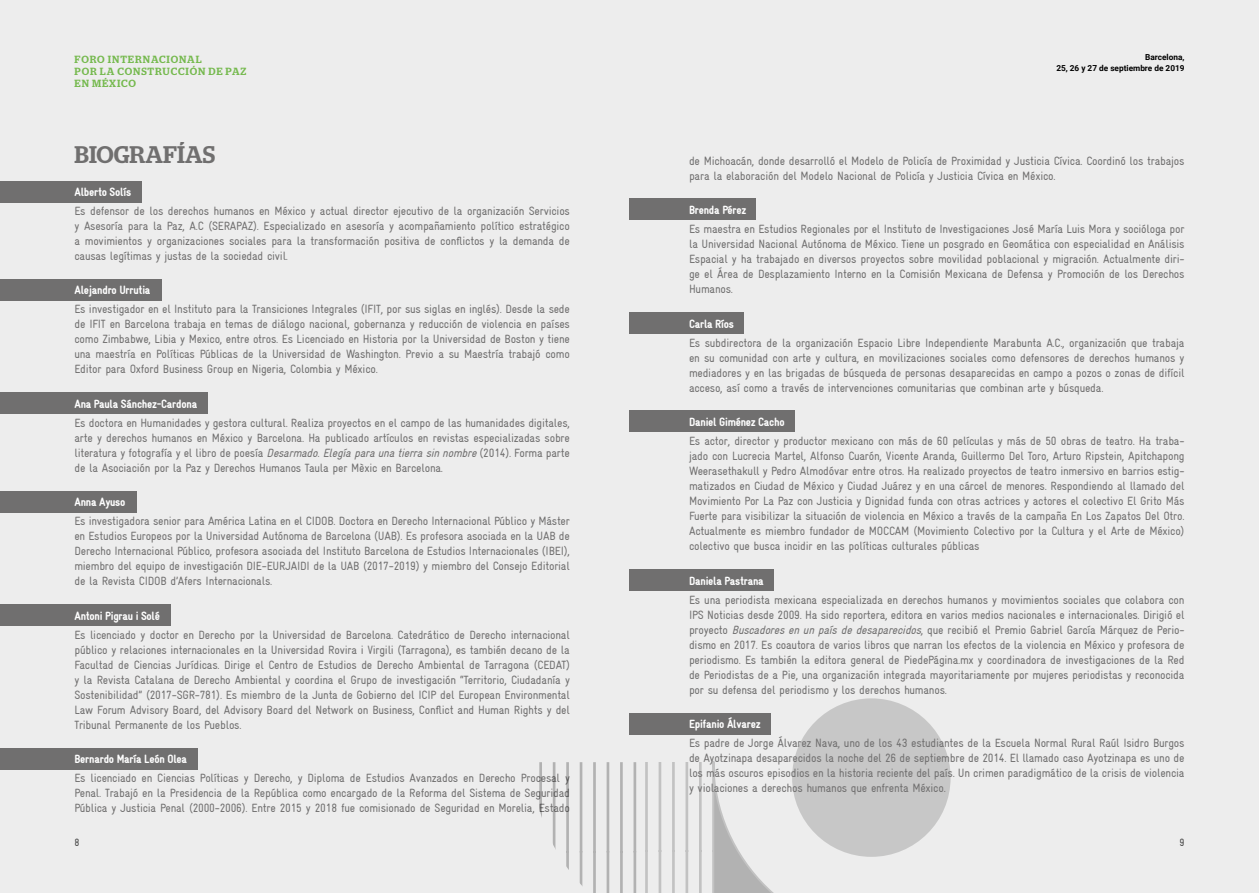
<style>
.page{position:relative;width:1259px;height:893px;background:#ededed}
.page>*{position:absolute;margin:0;border:0;box-sizing:border-box;transform-origin:0 0}
.t1{font:500 24px "Stag";letter-spacing:.005em;color:#706f6f}
.t2{font:condensed 12px/15px "Gravur";letter-spacing:-.02em;color:#706f6f;text-align:justify}
.t3{font:900 condensed 12px "Gravur";letter-spacing:-.02em;color:#fff}
.t4{font:condensed 10.5px "Gravur";color:#424242}
.t5{font:500 10.35px/12.1px "Stag";letter-spacing:.08em;color:#75b94e}
.t6{font:700 8.25px/10.5px "Roboto";color:#000;text-align:right}
.s1{font-style:italic}
</style>
<div class="page">
<div style="left:0;top:392px;width:208px;height:22px;background:#706f6f"></div>
<div style="left:0;top:492px;width:136px;height:21px;background:#706f6f"></div>
<div style="left:0;top:605px;width:171px;height:21px;background:#706f6f"></div>
<div style="left:0;top:748px;width:198px;height:22px;background:#706f6f"></div>
<div style="left:0;top:181px;width:142px;height:21px;background:#706f6f"></div>
<div style="left:0;top:279px;width:161px;height:22px;background:#706f6f"></div>
<div style="left:792px;top:698px;width:158px;height:159px;background:#c7c7c7;border-radius:50%"></div>
<hr style="left:645px;top:762px;width:3px;height:90px;background:#424242">
<hr style="left:672px;top:762px;width:3px;height:90px;background:#424242">
<hr style="left:699px;top:762px;width:2px;height:90px;background:#424242">
<hr style="left:658px;top:762px;width:3px;height:90px;background:#424242">
<hr style="left:685px;top:762px;width:3px;height:90px;background:#424242">
<hr style="left:645px;top:850px;width:3px;height:43px;background:#424242">
<hr style="left:672px;top:850px;width:3px;height:43px;background:#424242">
<hr style="left:699px;top:850px;width:2px;height:43px;background:#424242">
<hr style="left:658px;top:850px;width:3px;height:43px;background:#424242">
<hr style="left:685px;top:850px;width:3px;height:43px;background:#424242">
<svg style="left:712px;top:761px;width:186px;height:132px"></svg>
<hr style="left:539px;top:851px;width:3px;height:42px;background:#000">
<hr style="left:566px;top:851px;width:3px;height:42px;background:#000">
<hr style="left:593px;top:851px;width:3px;height:42px;background:#000">
<hr style="left:620px;top:851px;width:3px;height:42px;background:#000">
<hr style="left:533px;top:851px;width:1px;height:42px;background:#000">
<hr style="left:553px;top:851px;width:2px;height:42px;background:#000">
<hr style="left:580px;top:851px;width:2px;height:42px;background:#000">
<hr style="left:606px;top:851px;width:3px;height:42px;background:#000">
<hr style="left:633px;top:851px;width:3px;height:42px;background:#000">
<hr style="left:539px;top:762px;width:3px;height:90px;background:#000">
<hr style="left:566px;top:762px;width:3px;height:90px;background:#000">
<hr style="left:593px;top:762px;width:3px;height:90px;background:#000">
<hr style="left:620px;top:762px;width:3px;height:90px;background:#000">
<hr style="left:533px;top:762px;width:1px;height:90px;background:#000">
<hr style="left:553px;top:762px;width:2px;height:90px;background:#000">
<hr style="left:580px;top:762px;width:2px;height:90px;background:#000">
<hr style="left:606px;top:762px;width:3px;height:90px;background:#000">
<hr style="left:633px;top:762px;width:3px;height:90px;background:#000">
<div style="left:629px;top:199px;width:127px;height:21px;background:#706f6f"></div>
<div style="left:629px;top:313px;width:115px;height:21px;background:#706f6f"></div>
<div style="left:629px;top:411px;width:166px;height:21px;background:#706f6f"></div>
<div style="left:629px;top:570px;width:145px;height:21px;background:#706f6f"></div>
<div style="left:629px;top:713px;width:142px;height:22px;background:#706f6f"></div>
<p class="t5" style="left:75px;top:53px;width:173px">FORO INTERNACIONAL<br>POR LA CONSTRUCCIÓN DE PAZ<br>EN MÉXICO</p>
<h1 class="t1" style="left:75px;top:140px;width:142px">BIOGRAFÍAS</h1>
<p class="t3" style="left:74px;top:185px;width:58px">Alberto Solís</p>
<p class="t2" style="left:74px;top:203px;width:497px">Es defensor de los derechos humanos en México y actual director ejecutivo de la organización Servicios y Asesoría para la Paz, A.C (SERAPAZ). Especializado en asesoría y acompañamiento político estratégico a movimientos y organizaciones sociales para la transformación positiva de conflictos y la demanda de causas legítimas y justas de la sociedad civil.</p>
<p class="t3" style="left:74px;top:283px;width:78px">Alejandro Urrutia</p>
<p class="t2" style="left:74px;top:302px;width:497px">Es investigador en el Instituto para la Transiciones Integrales (IFIT, por sus siglas en inglés). Desde la sede de IFIT en Barcelona trabaja en temas de diálogo nacional, gobernanza y reducción de violencia en países como Zimbabwe, Libia y Mexico, entre otros. Es Licenciado en Historia por la Universidad de Boston y tiene una maestría en Políticas Públicas de la Universidad de Washington. Previo a su Maestría trabajó como Editor para Oxford Business Group en Nigeria, Colombia y México.</p>
<p class="t3" style="left:74px;top:397px;width:124px">Ana Paula Sánchez-Cardona</p>
<p class="t2" style="left:74px;top:415px;width:497px">Es doctora en Humanidades y gestora cultural. Realiza proyectos en el campo de las humanidades digitales, arte y derechos humanos en México y Barcelona. Ha publicado artículos en revistas especializadas sobre literatura y fotografía y el libro de poesía <span class="s1">Desarmado.Elegíaparaunatierrasinnombre</span>(2014). Forma parte de la Asociación por la Paz y Derechos Humanos Taula per Mèxic en Barcelona.</p>
<p class="t3" style="left:74px;top:495px;width:53px">Anna Ayuso</p>
<p class="t2" style="left:74px;top:514px;width:497px">Es investigadora senior para América Latina en el CIDOB. Doctora en Derecho Internacional Público y Máster en Estudios Europeos por la Universidad Autónoma de Barcelona (UAB). Es profesora asociada en la UAB de Derecho Internacional Público, profesora asociada del Instituto Barcelona de Estudios Internacionales (IBEI), miembro del equipo de investigación DIE-EURJAIDI de la UAB (2017-2019) y miembro del Consejo Editorial de la Revista CIDOB d’Afers Internacionals.</p>
<p class="t3" style="left:74px;top:609px;width:87px">Antoni Pigrau i Solé</p>
<p class="t2" style="left:74px;top:627px;width:497px">Es licenciado y doctor en Derecho por la Universidad de Barcelona. Catedrático de Derecho internacional público y relaciones internacionales en la Universidad Rovira i Virgili (Tarragona), es también decano de la Facultad de Ciencias Jurídicas. Dirige el Centro de Estudios de Derecho Ambiental de Tarragona (CEDAT) y la Revista Catalana de Derecho Ambiental y coordina el Grupo de investigación “Territorio, Ciudadanía y Sostenibilidad” (2017-SGR-781). Es miembro de la Junta de Gobierno del ICIP del European Environmental Law Forum Advisory Board, del Advisory Board del Network on Business, Conflict and Human Rights y del Tribunal Permanente de los Pueblos.</p>
<p class="t3" style="left:74px;top:752px;width:114px">Bernardo María León Olea</p>
<p class="t2" style="left:74px;top:771px;width:497px">Es licenciado en Ciencias Políticas y Derecho, y Diploma de Estudios Avanzados en Derecho Procesal y Penal. Trabajó en la Presidencia de la República como encargado de la Reforma del Sistema de Seguridad Pública y Justicia Penal (2000-2006). Entre 2015 y 2018 fue comisionado de Seguridad en Morelia, Estado</p>
<p class="t6" style="left:1056px;top:52px;width:130px">Barcelona,<br>25, 26 y 27 de septiembre de 2019</p>
<p class="t2" style="left:689px;top:153px;width:497px">de Michoacán, donde desarrolló el Modelo de Policía de Proximidad y Justicia Cívica. Coordinó los trabajos para la elaboración del Modelo Nacional de Policía y Justicia Cívica en México.</p>
<p class="t3" style="left:689px;top:203px;width:59px">Brenda Pérez</p>
<p class="t2" style="left:689px;top:222px;width:497px">Es maestra en Estudios Regionales por el Instituto de Investigaciones José María Luis Mora y socióloga por la Universidad Nacional Autónoma de México. Tiene un posgrado en Geomática con especialidad en Análisis Espacial y ha trabajado en diversos proyectos sobre movilidad poblacional y migración. Actualmente diri&shy;ge el Área de Desplazamiento Interno en la Comisión Mexicana de Defensa y Promoción de los Derechos Humanos.</p>
<p class="t3" style="left:689px;top:317px;width:46px">Carla Ríos</p>
<p class="t2" style="left:689px;top:335px;width:497px">Es subdirectora de la organización Espacio Libre Independiente Marabunta A.C., organización que trabaja en su comunidad con arte y cultura, en movilizaciones sociales como defensores de derechos humanos y mediadores y en las brigadas de búsqueda de personas desaparecidas en campo a pozos o zonas de difícil acceso, así como a través de intervenciones comunitarias que combinan arte y búsqueda.</p>
<p class="t3" style="left:689px;top:415px;width:97px">Daniel Giménez Cacho</p>
<p class="t2" style="left:689px;top:434px;width:497px">Es actor, director y productor mexicano con más de 60 películas y más de 50 obras de teatro. Ha traba&shy;jado con Lucrecia Martel, Alfonso Cuarón, Vicente Aranda, Guillermo Del Toro, Arturo Ripstein, Apitchapong Weerasethakull y Pedro Almodóvar entre otros. Ha realizado proyectos de teatro inmersivo en barrios estig&shy;matizados en Ciudad de México y Ciudad Juárez y en una cárcel de menores. Respondiendo al llamado del Movimiento Por La Paz con Justicia y Dignidad funda con otras actrices y actores el colectivo El Grito Más Fuerte para visibilizar la situación de violencia en México a través de la campaña En Los Zapatos Del Otro.<br>Actualmente es miembro fundador de MOCCAM (Movimiento Colectivo por la Cultura y el Arte de México) colectivo que busca incidir en las políticas culturales públicas</p>
<p class="t3" style="left:689px;top:574px;width:76px">Daniela Pastrana</p>
<p class="t2" style="left:689px;top:592px;width:497px">Es una periodista mexicana especializada en derechos humanos y movimientos sociales que colabora con IPS Noticias desde 2009. Ha sido reportera, editora en varios medios nacionales e internacionales. Dirigió el proyecto <span class="s1">Buscadores en un país de desaparecidos</span>, que recibió el Premio Gabriel García Márquez de Perio&shy;dismo en 2017. Es coautora de varios libros que narran los efectos de la violencia en México y profesora de periodismo. Es también la editora general de PiedePágina.mx y coordinadora de investigaciones de la Red de Periodistas de a Pie, una organización integrada mayoritariamente por mujeres periodistas y reconocida por su defensa del periodismo y los derechos humanos.</p>
<p class="t3" style="left:689px;top:717px;width:73px">Epifanio Álvarez</p>
<p class="t2" style="left:689px;top:736px;width:497px">Es padre de Jorge Álvarez Nava, uno de los 43 estudiantes de la Escuela Normal Rural Raúl Isidro Burgos de Ayotzinapa desaparecidos la noche del 26 de septiembre de 2014. El llamado caso Ayotzinapa es uno de los más oscuros episodios en la historia reciente del país. Un crimen paradigmático de la crisis de violencia y violaciones a derechos humanos que enfrenta México.</p>
<p class="t4" style="left:74px;top:837px;width:7px">8</p>
<p class="t4" style="left:1179px;top:837px;width:7px">9</p>
</div>
